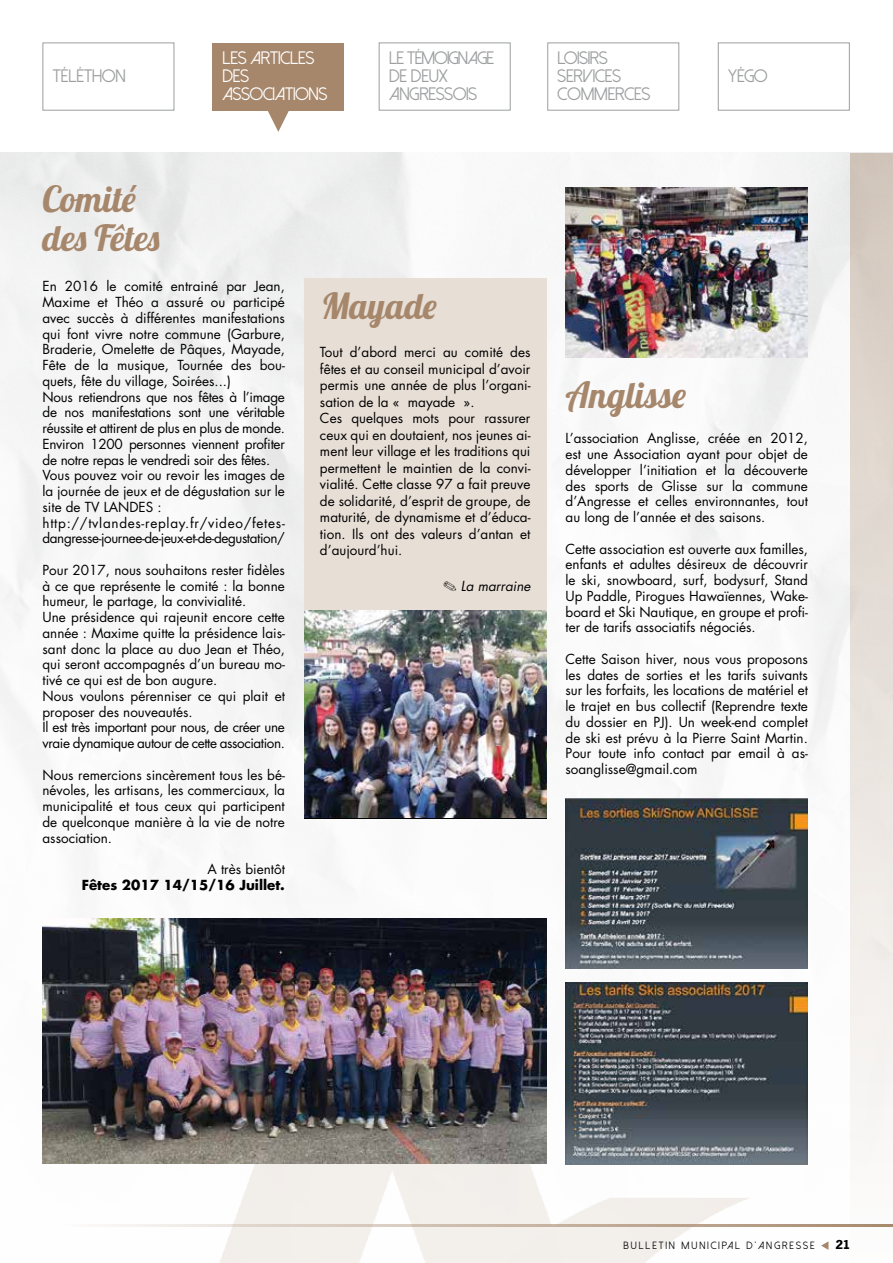
<style>
.page{position:relative;width:893px;height:1263px;background:#fff}
.page>*{position:absolute;margin:0;border:0;box-sizing:border-box;transform-origin:0 0}
.t1{font:36px/39px "Lobster 1.4";color:#a6876b}
.t2{font:36px "Lobster 1.4";letter-spacing:.05em;color:#a6876b}
.t3{font:18px/18px "Dolce Vita";color:#9c9e9f}
.t4{font:18px/18px "Dolce Vita";color:#fff}
.t5{font:13.5px/15.8px "Futura";color:#000;text-align:justify}
.t6{font:700 13.5px "Futura";color:#000}
.t7{font:italic 13.5px "Futura";color:#000}
.t8{font:700 13.5px "News Gothic T";color:#000}
.t9{font:10.5px "Dolce Vita";letter-spacing:.2em;color:#000}
</style>
<div class="page">
<div style="left:0;top:153px;width:893px;height:1109px;background:#f8f8f8"></div>
<div style="left:168px;top:904px;width:599px;height:359px;background:#fff"></div>
<img style="left:168px;top:976px;width:599px;height:287px">
<div style="left:850px;top:153px;width:43px;height:1110px;background:linear-gradient(to bottom,#d3c7bc,#fefefd)"></div>
<hr style="left:64px;top:1224px;width:829px;height:2px;background:#a6876b">
<svg style="left:821px;top:1242px;width:7px;height:8px"></svg>
<div style="left:379px;top:43px;width:132px;height:68px;border:1px solid #9c9e9f"></div>
<div style="left:547px;top:43px;width:132px;height:68px;border:1px solid #9c9e9f"></div>
<div style="left:718px;top:43px;width:132px;height:68px;border:1px solid #9c9e9f"></div>
<svg style="left:267px;top:110px;width:22px;height:22px"></svg>
<div style="left:213px;top:43px;width:131px;height:67px;background:#a6876b"></div>
<div style="left:43px;top:43px;width:131px;height:68px;border:1px solid #9c9e9f"></div>
<div style="left:304px;top:279px;width:242px;height:437px;background:#e7ded6"></div>
<img style="left:304px;top:610px;width:242px;height:208px">
<img style="left:43px;top:918px;width:503px;height:245px">
<img style="left:566px;top:798px;width:242px;height:170px">
<img style="left:566px;top:187px;width:242px;height:170px">
<img style="left:566px;top:982px;width:242px;height:182px">
<h2 class="t3" style="left:53px;top:67px;width:75px">TÉLÉTHON</h2>
<h1 class="t1" style="left:43px;top:179px;width:119px">Comité des Fêtes</h1>
<h2 class="t4" style="left:222px;top:50px;width:106px">LES ARTICLES<br>DES<br>ASSOCIATIONS</h2>
<h2 class="t3" style="left:389px;top:50px;width:107px">LE TÉMOIGNAGE<br>DE DEUX<br>ANGRESSOIS</h2>
<h2 class="t3" style="left:558px;top:50px;width:94px">LOISIRS<br>SERVICES<br>COMMERCES</h2>
<h2 class="t3" style="left:728px;top:67px;width:20px">yégo</h2>
<p class="t5" style="left:43px;top:278px;width:244px;text-align:left">En 2016 le comité entrainé par Jean, Maxime et Théo a assuré ou participé avec succès à différentes manifestations qui font vivre notre commune (Garbure, Braderie, Omelette de Pâques, Mayade, Fête de la musique, Tournée des bou&shy;quets, fête du village, Soirées...)<br>Nous retiendrons que nos fêtes à l’image de nos manifestations sont une véritable réussite et attirent de plus en plus de monde.<br>Environ 1200 personnes viennent profiter de notre repas le vendredi soir des fêtes.<br>Vous pouvez voir ou revoir les images de la journée de jeux et de dégustation sur le site de TV LANDES : http://tvlandes-replay.fr/video/fetes&shy;dangresse-journee-de-jeux-et-de-degustation/</p>
<p class="t5" style="left:43px;top:562px;width:244px;text-align:left">Pour 2017, nous souhaitons rester fidèles à ce que représente le comité : la bonne humeur, le partage, la convivialité.<br>Une présidence qui rajeunit encore cette année : Maxime quitte la présidence lais&shy;sant donc la place au duo Jean et Théo, qui seront accompagnés d’un bureau mo&shy;tivé ce qui est de bon augure.<br>Nous voulons pérenniser ce qui plait et proposer des nouveautés.<br>Il est très important pour nous, de créer une vraie dynamique autour de cette association.</p>
<p class="t5" style="left:43px;top:767px;width:244px">Nous remercions sincèrement tous les bé&shy;névoles, les artisans, les commerciaux, la municipalité et tous ceux qui participent de quelconque manière à la vie de notre association.</p>
<p class="t5" style="left:207px;top:861px;width:79px">A très bientôt</p>
<p class="t6" style="left:82px;top:875px;width:205px">Fêtes 2017 14/15/16 Juillet.</p>
<h1 class="t1" style="left:321px;top:286px;width:117px">Mayade</h1>
<p class="t5" style="left:320px;top:344px;width:212px;line-height:16.5px;text-align:left">Tout d’abord merci au comité des fêtes et au conseil municipal d’avoir permis une année de plus l’organi&shy;sation de la « mayade ».<br>Ces quelques mots pour rassurer ceux qui en doutaient, nos jeunes ai&shy;ment leur village et les traditions qui permettent le maintien de la convi&shy;vialité. Cette classe 97 a fait preuve de solidarité, d’esprit de groupe, de maturité, de dynamisme et d’éduca&shy;tion. Ils ont des valeurs d’antan et d’aujourd’hui.</p>
<p class="t7" style="left:443px;top:577px;width:89px">✎ La marraine</p>
<h1 class="t2" style="left:566px;top:372px;width:122px">Anglisse</h1>
<p class="t5" style="left:566px;top:430px;width:244px">L’association Anglisse, créée en 2012, est une Association ayant pour objet de développer l’initiation et la découverte des sports de Glisse sur la commune d’Angresse et celles environnantes, tout au long de l’année et des saisons.</p>
<p class="t5" style="left:566px;top:540px;width:244px">Cette association est ouverte aux familles, enfants et adultes désireux de découvrir le ski, snowboard, surf, bodysurf, Stand Up Paddle, Pirogues Hawaïennes, Wake&shy;board et Ski Nautique, en groupe et profi&shy;ter de tarifs associatifs négociés.</p>
<p class="t5" style="left:566px;top:651px;width:244px">Cette Saison hiver, nous vous proposons les dates de sorties et les tarifs suivants sur les forfaits, les locations de matériel et le trajet en bus collectif (Reprendre texte du dossier en PJ). Un week-end complet de ski est prévu à la Pierre Saint Martin.<br>Pour toute info contact par email à as&shy;soanglisse@gmail.com</p>
<p class="t9" style="left:623px;top:1240px;width:193px">BULLETIN MUNICIPAL D’ANGRESSE</p>
<p class="t8" style="left:835px;top:1237px;width:16px">21</p>
</div>
